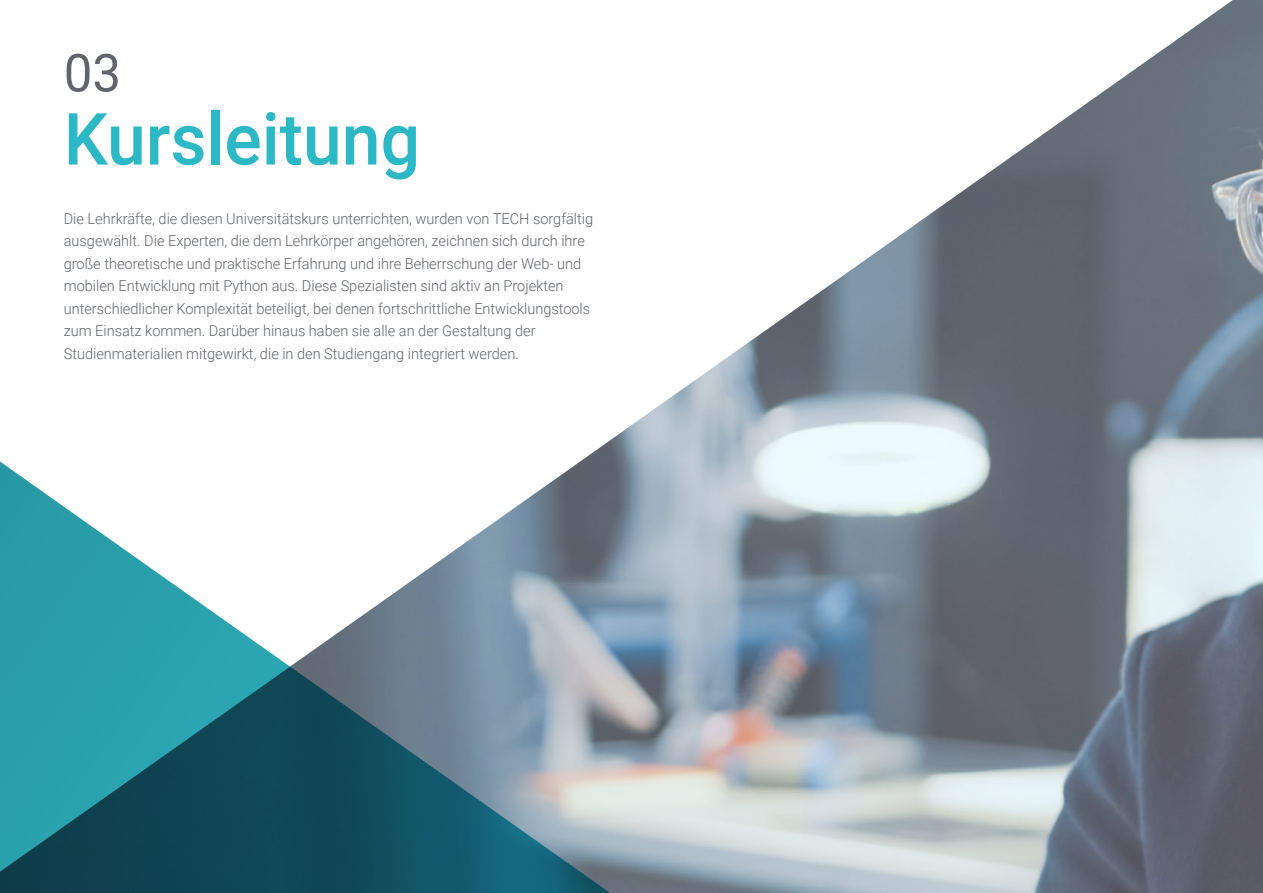
<style>
.page{position:relative;width:1263px;height:893px;background:#fff}
.page>*{position:absolute;margin:0;border:0;box-sizing:border-box;transform-origin:0 0}
.t1{font:500 72px "Roboto";color:#2db8c5}
.t2{font:52.5px "Roboto";color:#61646a}
.t3{font:300 15px/22.5px "Roboto";color:#61646a}
</style>
<div class="page">
<img style="left:602px;top:0;width:661px;height:893px">
<svg style="left:0;top:446px;width:640px;height:447px"></svg>
<h2 class="t2" style="left:64px;top:36px;width:59px">03</h2>
<h1 class="t1" style="left:64px;top:89px;width:358px">Kursleitung</h1>
<p class="t3" style="left:64px;top:207px;width:531px">Die Lehrkräfte, die diesen Universitätskurs unterrichten, wurden von TECH sorgfältig ausgewählt. Die Experten, die dem Lehrkörper angehören, zeichnen sich durch ihre große theoretische und praktische Erfahrung und ihre Beherrschung der Web- und mobilen Entwicklung mit Python aus. Diese Spezialisten sind aktiv an Projekten unterschiedlicher Komplexität beteiligt, bei denen fortschrittliche Entwicklungstools zum Einsatz kommen. Darüber hinaus haben sie alle an der Gestaltung der Studienmaterialien mitgewirkt, die in den Studiengang integriert werden.</p>
</div>
